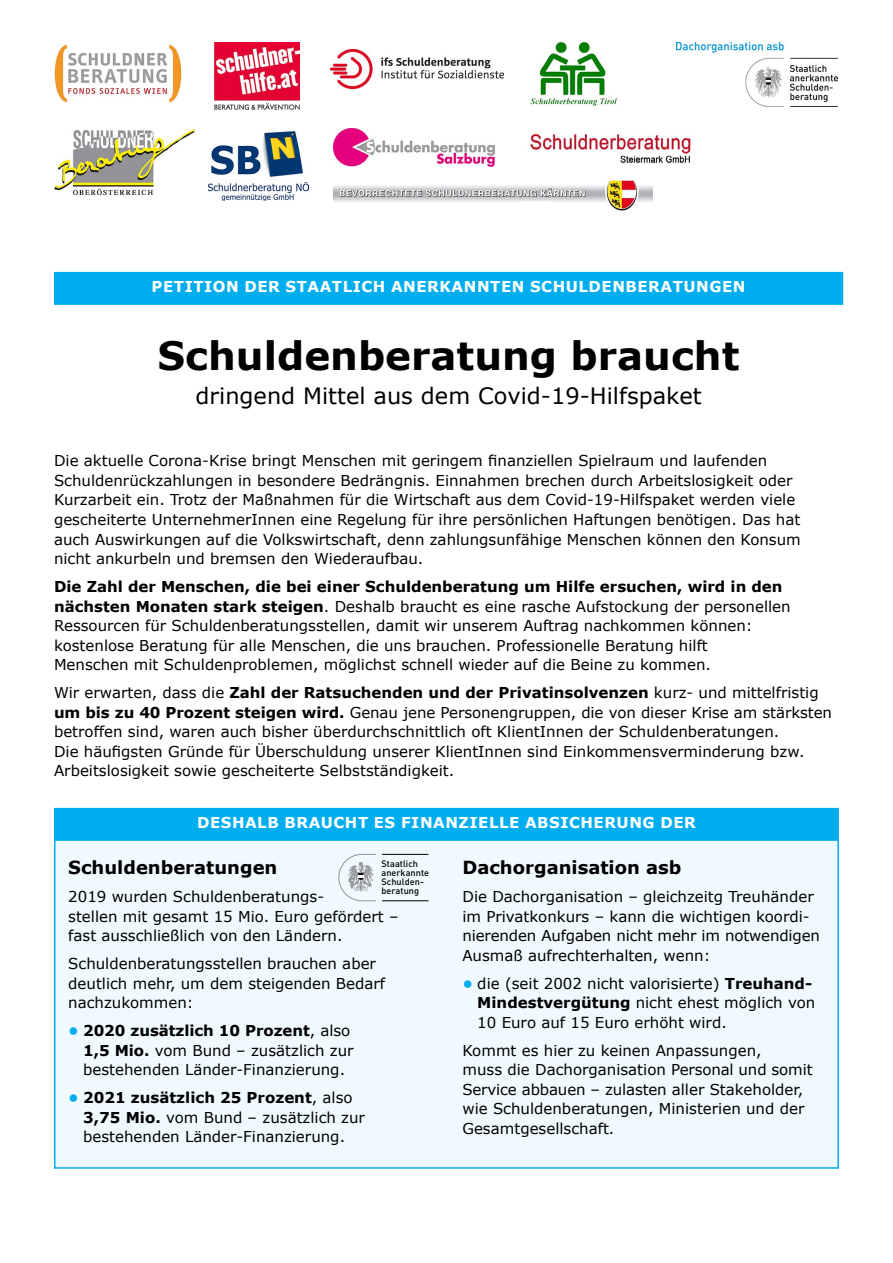
<style>
.page{position:relative;width:893px;height:1263px;background:#fff}
.page>*{position:absolute;margin:0;border:0;box-sizing:border-box;transform-origin:0 0}
.t1{font:700 39px "Verdana";color:#000}
.t2{font:22.5px "Verdana";color:#000}
.t3{font:700 18px "Verdana";color:#000}
.t4{font:15px/19.5px "Verdana";color:#000}
.t5{font:700 15px "Verdana";letter-spacing:.035em;color:#fff}
.t6{font:500 9.15px/9px "DIN";color:#000}
.s1{font-weight:700}
.s2{font-weight:700;color:#00aeef}
</style>
<div class="page">
<div style="left:54px;top:272px;width:789px;height:33px;background:#00aeef"></div>
<div style="left:55px;top:838px;width:783px;height:330px;background:#eff9fe"></div>
<div style="left:54px;top:808px;width:785px;height:33px;background:#00aeef"></div>
<img style="left:54px;top:130px;width:140px;height:64px">
<img style="left:215px;top:43px;width:85px;height:66px">
<img style="left:530px;top:133px;width:162px;height:30px">
<img style="left:334px;top:128px;width:161px;height:39px">
<img style="left:530px;top:41px;width:87px;height:66px">
<img style="left:330px;top:50px;width:174px;height:39px">
<img style="left:54px;top:45px;width:127px;height:58px">
<img style="left:334px;top:179px;width:319px;height:32px">
<img style="left:676px;top:43px;width:162px;height:64px">
<hr style="left:382px;top:900px;width:46px;height:1px;background:#000">
<hr style="left:382px;top:854px;width:46px;height:1px;background:#000">
<svg style="left:338px;top:854px;width:38px;height:47px"></svg>
<img style="left:208px;top:131px;width:100px;height:70px">
<p class="t5" style="left:152px;top:276px;width:595px">Petition der staatlich anerkannten Sch uldenberatungen</p>
<h1 class="t1" style="left:158px;top:328px;width:583px">Schuldenberatung braucht</h1>
<h2 class="t2" style="left:196px;top:380px;width:508px">dringend Mittel aus dem Covid-19-Hilfspaket</h2>
<p class="t4" style="left:54px;top:451px;width:748px">Die aktuelle Corona-Krise bringt Menschen mit geringem finanziellen Spielraum und laufenden Schuldenrückzahlungen in besondere Bedrängnis. Einnahmen brechen durch Arbeitslosigkeit oder Kurzarbeit ein. Trotz der Maßnahmen für die Wirtschaft aus dem Covid-19-Hilfspaket werden viele gescheiterte UnternehmerInnen eine Regelung für ihre persönlichen Haftungen benötigen. Das hat auch Auswirkungen auf die Volkswirtschaft, denn zahlungsunfähige Menschen können den Konsum nicht ankurbeln und bremsen den Wiederaufbau.</p>
<p class="t4" style="left:54px;top:577px;width:738px"><span class="s1">Die Zahl der Menschen, die bei einer Schuldenberatung um Hilfe ersuchen, wird in den nächsten Monaten stark steigen</span>. Deshalb braucht es eine rasche Aufstockung der personellen Ressourcen für Schuldenberatungsstellen, damit wir unserem Auftrag nachkommen können: kostenlose Beratung für alle Menschen, die uns brauchen. Professionelle Beratung hilft<br>Menschen mit Schuldenproblemen, möglichst schnell wieder auf die Beine zu kommen.</p>
<p class="t4" style="left:54px;top:683px;width:780px">Wir erwarten, dass die <span class="s1">Zahl der Ratsuchenden und der Privatinsolvenzen</span> kurz- und mittelfristig <span class="s1">um bis zu 40 Prozent steigen wird.</span> Genau jene Personengruppen, die von dieser Krise am stärksten betroffen sind, waren auch bisher überdurchschnittlich oft KlientInnen der Schuldenberatungen.<br>Die häufigsten Gründe für Überschuldung unserer KlientInnen sind Einkommensverminderung bzw.<br>Arbeitslosigkeit sowie gescheiterte Selbstständigkeit.</p>
<p class="t5" style="left:197px;top:812px;width:496px">deshalb braucht es Finanzielle Absich erung der</p>
<p class="t6" style="left:382px;top:859px;width:49px">Staatlich anerkannte<br>Schulden&shy;beratung</p>
<p class="t3" style="left:68px;top:855px;width:211px">Schuldenberatungen</p>
<p class="t4" style="left:68px;top:887px;width:332px">2019 wurden Schuldenberatungs-<br>stellen mit gesamt 15 Mio. Euro gefördert – fast ausschließlich von den Ländern.</p>
<p class="t4" style="left:68px;top:954px;width:318px">Schuldenberatungsstellen brauchen aber deutlich mehr, um dem steigenden Bedarf nachzukommen:</p>
<p class="t4" style="left:83px;top:1021px;width:272px;text-indent:-15px"><span class="s2">•</span> <span class="s1">2020 zusätzlich 10 Prozent</span>, also<br><span class="s1">1,5 Mio.</span> vom Bund – zusätzlich zur bestehenden Länder-Finanzierung.</p>
<p class="t4" style="left:83px;top:1088px;width:283px;text-indent:-15px"><span class="s2">•</span> <span class="s1">2021 zusätzlich 25 Prozent</span>, also<br><span class="s1">3,75 Mio.</span> vom Bund – zusätzlich zur bestehenden Länder-Finanzierung.</p>
<p class="t3" style="left:462px;top:855px;width:220px">Dachorganisation asb</p>
<p class="t4" style="left:462px;top:887px;width:359px">Die Dachorganisation – gleichzeitg Treuhänder im Privatkonkurs – kann die wichtigen koordi&shy;nierenden Aufgaben nicht mehr im notwendigen Ausmaß aufrechterhalten, wenn:</p>
<p class="t4" style="left:477px;top:973px;width:340px;text-indent:-15px"><span class="s2">•</span> die (seit 2002 nicht valorisierte) <span class="s1">Treuhand-<br>Mindestvergütung</span> nicht ehest möglich von<br>10 Euro auf 15 Euro erhöht wird.</p>
<p class="t4" style="left:462px;top:1040px;width:352px">Kommt es hier zu keinen Anpassungen,<br>muss die Dachorganisation Personal und somit Service abbauen – zulasten aller Stakeholder, wie Schuldenberatungen, Ministerien und der Gesamtgesellschaft.</p>
</div>
